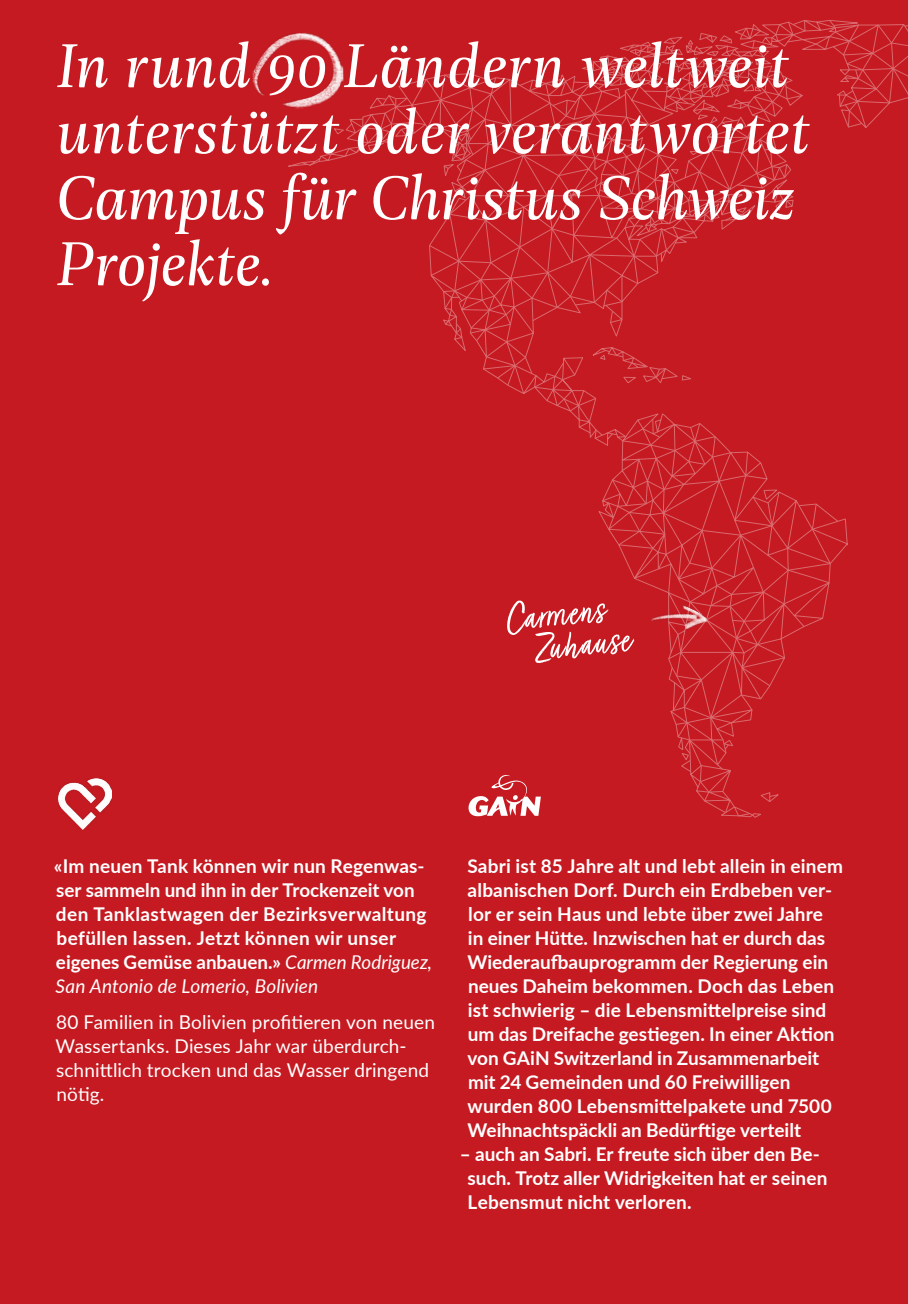
<style>
.page{position:relative;width:908px;height:1304px;background:#fff}
.page>*{position:absolute;margin:0;border:0;box-sizing:border-box;transform-origin:0 0}
.t1{font:italic 66px/66px "Geller Headline";letter-spacing:.015em;color:#fff}
.t2{font:45.8px/32.4px "Turbinado Light Pro";color:#fff;text-align:center}
.t3{font:700 19px/24px "Lato";color:#fff}
.t4{font:19px/24px "Lato";letter-spacing:.01em;color:#fff}
.s1{font-weight:400;font-style:italic}
</style>
<div class="page">
<div style="left:0;top:0;width:907px;height:1304px;background:#c51a21"></div>
<img style="left:252px;top:40px;width:26px;height:56px">
<img style="left:58px;top:779px;width:53px;height:50px">
<svg style="left:278px;top:20px;width:629px;height:798px"></svg>
<h1 class="t1" style="left:57px;top:31px;width:753px">In rund 90 Ländern weltweit unterstützt oder verantwortet<br>Campus für Christus Schweiz<br>Projekte.</h1>
<h2 class="t2" style="left:504px;top:606px;width:124px;rotate:-6deg">Carmens<br>Zuhause</h2>
<p class="t3" style="left:54px;top:854px;width:379px">«Im neuen Tank können wir nun Regenwas&shy;ser sammeln und ihn in der Trockenzeit von den Tanklastwagen der Bezirksverwaltung befüllen lassen. Jetzt können wir unser eigenes Gemüse anbauen.» <span class="s1">Carmen Rodriguez, San Antonio de Lomerio, Bolivien</span></p>
<p class="t4" style="left:55px;top:1010px;width:381px">80 Familien in Bolivien profitieren von neuen Wassertanks. Dieses Jahr war überdurch&shy;schnittlich trocken und das Wasser dringend nötig.</p>
<p class="t3" style="left:467px;top:854px;width:377px">Sabri ist 85 Jahre alt und lebt allein in einem albanischen Dorf. Durch ein Erdbeben ver&shy;lor er sein Haus und lebte über zwei Jahre<br>in einer Hütte. Inzwischen hat er durch das Wiederaufbauprogramm der Regierung ein neues Daheim bekommen. Doch das Leben ist schwierig – die Lebensmittelpreise sind um das Dreifache gestiegen. In einer Aktion von GAiN Switzerland in Zusammenarbeit mit 24 Gemeinden und 60 Freiwilligen wurden 800 Lebensmittelpakete und 7500<br>Weihnachtspäckli an Bedürftige verteilt</p>
<p class="t3" style="left:467px;top:1142px;width:361px;text-indent:-8px">– auch an Sabri. Er freute sich über den Be&shy;such. Trotz aller Widrigkeiten hat er seinen<br>Lebensmut nicht verloren.</p>
</div>
